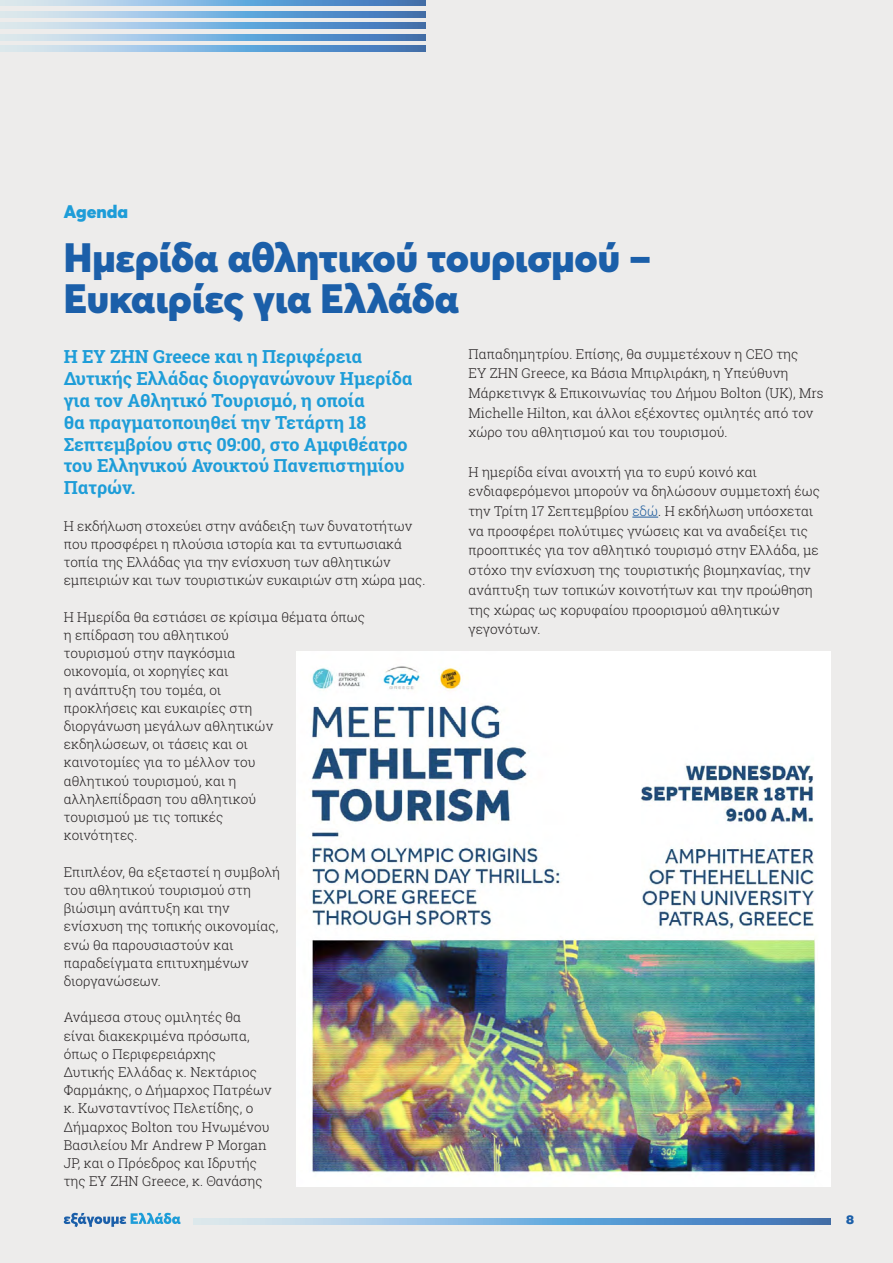
<style>
.page{position:relative;width:893px;height:1263px;background:#edeceb}
.page>*{position:absolute;margin:0;border:0;box-sizing:border-box;transform-origin:0 0}
.t1{font:900 40.5px/40.5px "Averta";letter-spacing:-.005em;color:#1b5fa9}
.t2{font:700 18px/21.8px "Roboto Slab";letter-spacing:-.005em;color:#1e9dd8}
.t3{font:900 18px "Averta";color:#1e9dd8}
.t4{font:300 13.5px/18.1px "Roboto Slab";letter-spacing:.005em;color:#231f20}
.t5{font:900 12px "UB Helvetica";color:#1b5fa9}
.s1{color:#215e9e}
</style>
<div class="page">
<svg style="left:0;top:0;width:426px;height:6px;background:#83b0d9"></svg>
<svg style="left:0;top:23px;width:426px;height:6px;background:#83b0d9"></svg>
<svg style="left:0;top:46px;width:426px;height:5px;background:#83b0d9"></svg>
<svg style="left:0;top:11px;width:426px;height:6px;background:#83b0d9"></svg>
<svg style="left:0;top:34px;width:426px;height:6px;background:#83b0d9"></svg>
<svg style="left:64px;top:1213px;width:117px;height:14px"></svg>
<svg style="left:194px;top:1219px;width:637px;height:5px;background:#83b0d9"></svg>
<svg style="left:632px;top:517px;width:26px;height:1px"></svg>
<img style="left:296px;top:652px;width:535px;height:534px">
<h2 class="t3" style="left:64px;top:200px;width:66px">Agenda</h2>
<h1 class="t1" style="left:64px;top:237px;width:589px">Ημερίδα αθλητικού τουρισμού –<br>Ευκαιρίες για Ελλάδα</h1>
<h2 class="t2" style="left:64px;top:346px;width:350px">Η ΕΥ ΖΗΝ Greece και η Περιφέρεια<br>Δυτικής Ελλάδας διοργανώνουν Ημερίδα για τον Αθλητικό Τουρισμό, η οποία<br>θα πραγματοποιηθεί την Τετάρτη 18<br>Σεπτεμβρίου στις 09:00, στο Αμφιθέατρο του Ελληνικού Ανοικτού Πανεπιστημίου<br>Πατρών.</h2>
<p class="t4" style="left:64px;top:516px;width:363px">Η εκδήλωση στοχεύει στην ανάδειξη των δυνατοτήτων που προσφέρει η πλούσια ιστορία και τα εντυπωσιακά τοπία της Ελλάδας για την ενίσχυση των αθλητικών εμπειριών και των τουριστικών ευκαιριών στη χώρα μας.</p>
<p class="t4" style="left:64px;top:607px;width:303px">Η Ημερίδα θα εστιάσει σε κρίσιμα θέματα όπως η επίδραση του αθλητικού<br>τουρισμού στην παγκόσμια<br>οικονομία, οι χορηγίες και<br>η ανάπτυξη του τομέα, οι<br>προκλήσεις και ευκαιρίες στη<br>διοργάνωση μεγάλων αθλητικών<br>εκδηλώσεων, οι τάσεις και οι<br>καινοτομίες για το μέλλον του<br>αθλητικού τουρισμού, και η<br>αλληλεπίδραση του αθλητικού<br>τουρισμού με τις τοπικές<br>κοινότητες.</p>
<p class="t4" style="left:64px;top:862px;width:218px">Επιπλέον, θα εξεταστεί η συμβολή του αθλητικού τουρισμού στη βιώσιμη ανάπτυξη και την ενίσχυση της τοπικής οικονομίας, ενώ θα παρουσιαστούν και παραδείγματα επιτυχημένων διοργανώσεων.</p>
<p class="t4" style="left:64px;top:1008px;width:209px">Ανάμεσα στους ομιλητές θα είναι διακεκριμένα πρόσωπα, όπως ο Περιφερειάρχης<br>Δυτικής Ελλάδας κ. Νεκτάριος<br>Φαρμάκης, ο Δήμαρχος Πατρέων κ. Κωνσταντίνος Πελετίδης, ο<br>Δήμαρχος Bolton του Ηνωμένου<br>Βασιλείου Mr Andrew P Morgan<br>JP, και ο Πρόεδρος και Ιδρυτής της ΕΥ ΖΗΝ Greece, κ. Θανάσης</p>
<p class="t4" style="left:468px;top:343px;width:357px;line-height:19.6px">Παπαδημητρίου. Επίσης, θα συμμετέχουν η CEO της<br>ΕΥ ΖΗΝ Greece, κα Βάσια Μπιρλιράκη, η Υπεύθυνη Μάρκετινγκ &amp; Επικοινωνίας του Δήμου Bolton (UK), Mrs Michelle Hilton, και άλλοι εξέχοντες ομιλητές από τον χώρο του αθλητισμού και του τουρισμού.</p>
<p class="t4" style="left:468px;top:462px;width:353px;line-height:19.6px">Η ημερίδα είναι ανοιχτή για το ευρύ κοινό και ενδιαφερόμενοι μπορούν να δηλώσουν συμμετοχή έως την Τρίτη 17 Σεπτεμβρίου <span class="s1">εδώ</span>. Η εκδήλωση υπόσχεται να προσφέρει πολύτιμες γνώσεις και να αναδείξει τις προοπτικές για τον αθλητικό τουρισμό στην Ελλάδα, με στόχο την ενίσχυση της τουριστικής βιομηχανίας, την ανάπτυξη των τοπικών κοινοτήτων και την προώθηση της χώρας ως κορυφαίου προορισμού αθλητικών γεγονότων.</p>
<p class="t5" style="left:846px;top:1212px;width:10px">8</p>
</div>
